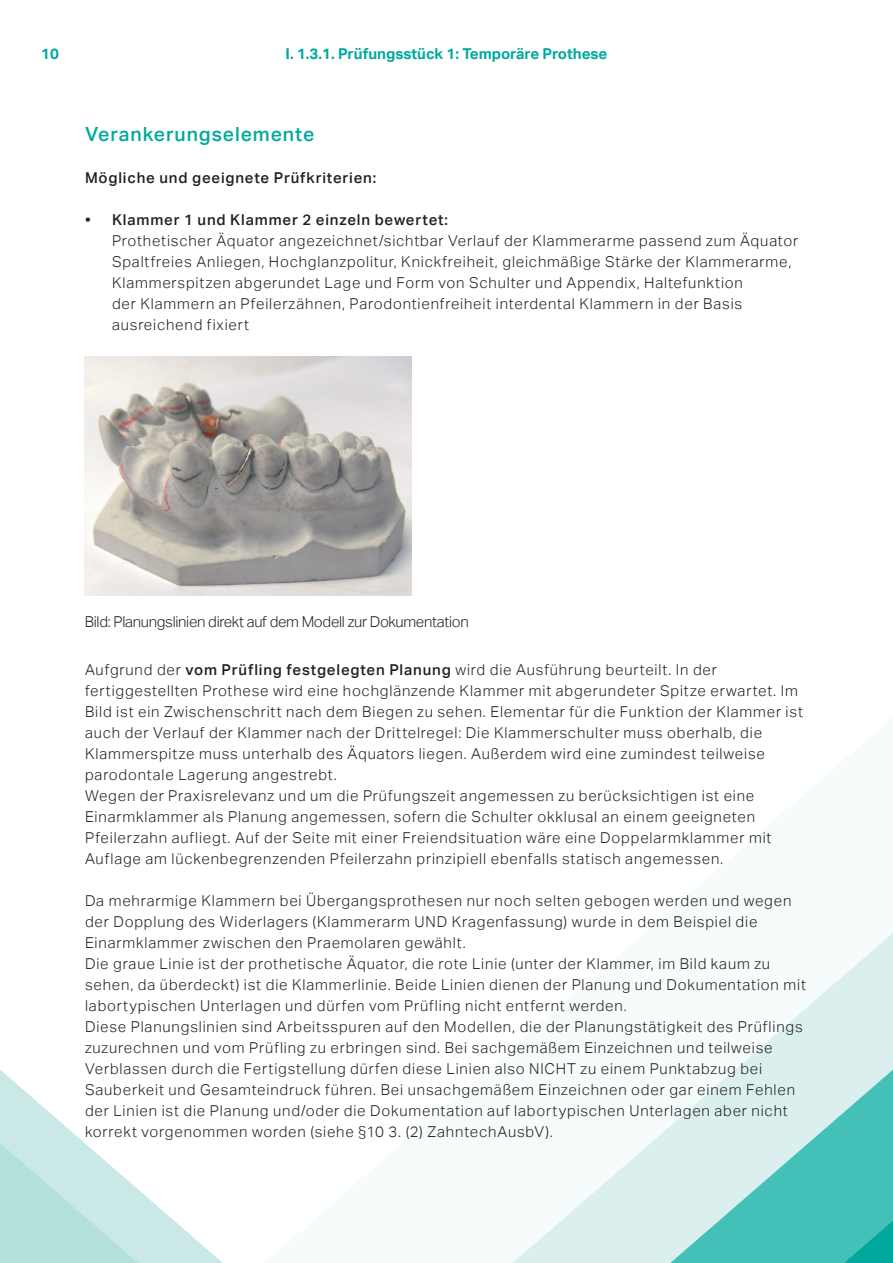
<style>
.page{position:relative;width:893px;height:1263px;background:#fff}
.page>*{position:absolute;margin:0;border:0;box-sizing:border-box;transform-origin:0 0}
.t1{font:500 19.5px "Aktiv Grotesk";letter-spacing:.045em;color:#00a99d}
.t2{font:300 15px/21px "Aktiv Grotesk";letter-spacing:.055em;color:#231f20}
.t3{font:500 15px "Aktiv Grotesk";letter-spacing:.055em;color:#231f20}
.t4{font:300 15px "Aktiv Grotesk";letter-spacing:-.02em;color:#231f20}
.t5{font:700 15px "Aktiv Grotesk";color:#00a99d}
.s1{font-weight:500}
</style>
<div class="page">
<svg style="left:512px;top:932px;width:381px;height:331px;fill:#f6fbfb"></svg>
<svg style="left:656px;top:1058px;width:237px;height:205px;background:#a0ddd9"></svg>
<svg style="left:829px;top:1209px;width:64px;height:54px;background:#2fb9af"></svg>
<svg style="left:0;top:1070px;width:223px;height:193px"></svg>
<svg style="left:0;top:1132px;width:153px;height:131px;background:#c7e7e5"></svg>
<img style="left:85px;top:356px;width:326px;height:239px">
<p class="t5" style="left:41px;top:45px;width:19px">10</p>
<p class="t5" style="left:286px;top:45px;width:323px">I. 1.3.1. Prüfungsstück 1: Temporäre Prothese</p>
<h1 class="t1" style="left:85px;top:123px;width:231px">Verankerungselemente</h1>
<p class="t3" style="left:85px;top:169px;width:293px">Mögliche und geeignete Prüfkriterien:</p>
<p class="t3" style="left:85px;top:211px;width:365px">• Klammer 1 und Klammer 2 einzeln bewertet:</p>
<p class="t2" style="left:112px;top:230px;width:688px">Prothetischer Äquator angezeichnet/sichtbar Verlauf der Klammerarme passend zum Ä quator Spaltfreies Anliegen, Hochglanzpolitur, Knickfreiheit, gleichmäßige Stärke der Klammerarme, Klammerspitzen abgerundet Lage und Form von Schulter und Appendix, Haltefunktion<br>der Klammern an Pfeilerzä hnen, Parodontienfreiheit interdental Klammern in der Basis ausreichend fixiert</p>
<p class="t4" style="left:85px;top:613px;width:385px">Bild: Planungslinien direkt auf dem Modell zur Dokumentation</p>
<p class="t2" style="left:85px;top:659px;width:719px">Aufgrund der <span class="s1">vom Prüfling festgelegten Planung</span> wird die Ausführung beurteilt. In der fertiggestellten Prothese wird eine hochglänzende Klammer mit abgerundeter Spitze erwartet. Im Bild ist ein Zwischenschritt nach dem Biegen zu sehen. Elementar für die Funktion der Klammer ist auch der Verlauf der Klammer nach der Drittelregel: Die Klammerschulter muss oberhalb, die Klammerspitze muss unterhalb des Äquators liegen. Außerdem wird eine zumindest teilweise parodontale Lagerung angestrebt.<br>Wegen der Praxisrelevanz und um die Prüfungszeit angemessen zu berücksichtigen ist eine Einarmklammer als Planung angemessen, sofern die Schulter okklusal an einem geeigneten Pfeilerzahn aufliegt. Auf der Seite mit einer Freiendsituation wäre eine Doppelarmklammer mit Auflage am lückenbegrenzenden Pfeilerzahn prinzipiell ebenfalls statisch angemessen.</p>
<p class="t2" style="left:85px;top:890px;width:722px">Da mehrarmige Klammern bei Übergangsprothesen nur noch selten gebogen werden und wegen der Dopplung des Widerlagers (Klammerarm UND Kragenfassung) wurde in dem Beispiel die Einarmklammer zwischen den Praemolaren gewählt.<br>Die graue Linie ist der prothetische Äquator, die rote Linie (unter der Klammer, im Bild kaum zu sehen, da überdeckt) ist die Klammerlinie. Beide Linien dienen der Planung und Dokumentation mit labortypischen Unterlagen und dürfen vom Prüfling nicht entfernt werden.<br>Diese Planungslinien sind Arbeitsspuren auf den Modellen, die der Planungstätigkeit des Prüflings zuzurechnen und vom Prüfling zu erbringen sind. Bei sachgemäßem Einzeichnen und teilweise Verblassen durch die Fertigstellung dürfen diese Linien also NICHT zu einem Punktabzug bei Sauberkeit und Gesamteindruck führen. Bei unsachgemäßem Einzeichnen oder gar einem Fehlen der Linien ist die Planung und/oder die Dokumentation auf labortypischen Unterlagen aber nicht korrekt vorgenommen worden (siehe §10 3. (2) ZahntechAusbV).</p>
</div>
